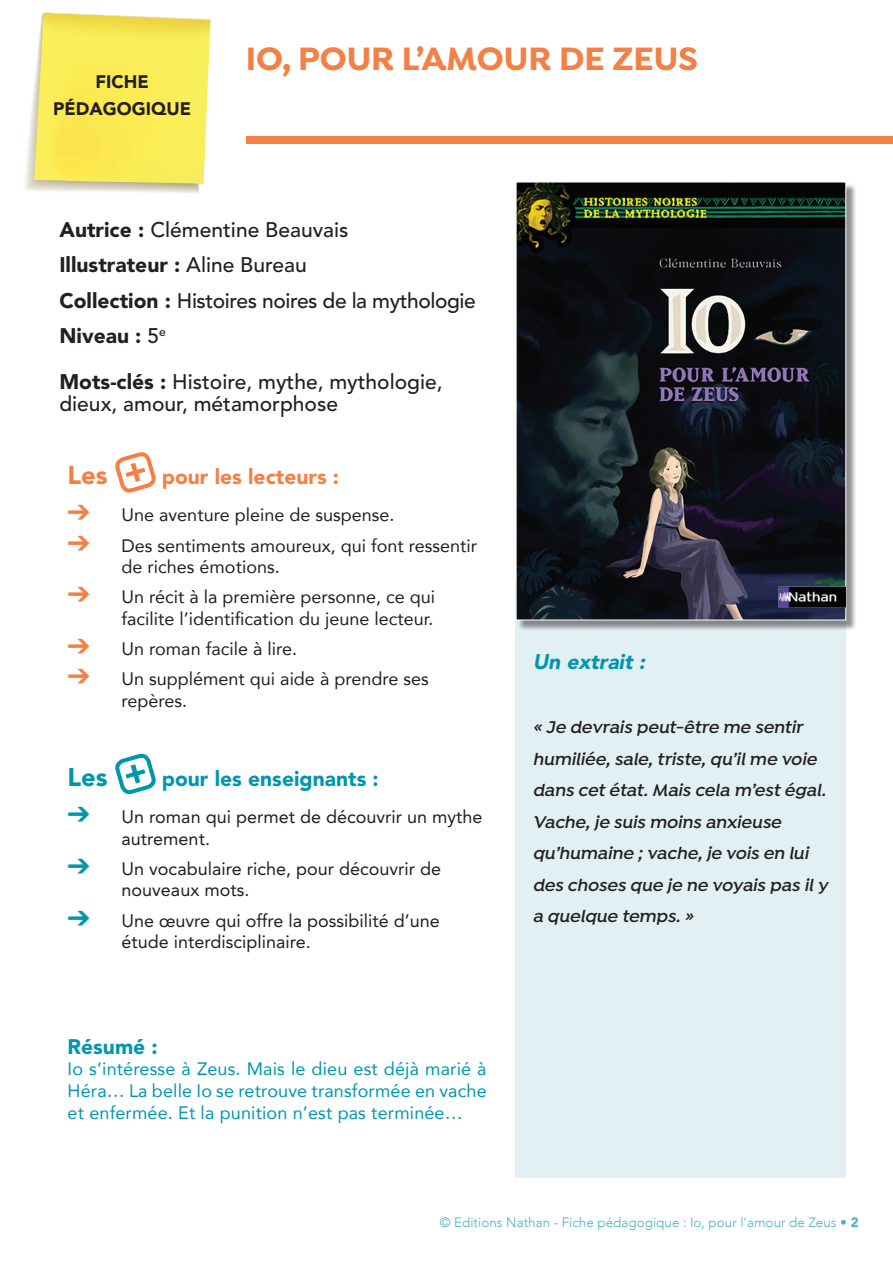
<style>
.page{position:relative;width:893px;height:1263px;background:#fff}
.page>*{position:absolute;margin:0;border:0;box-sizing:border-box;transform-origin:0 0}
.t1{font:700 34.5px "Isidora";color:#f48045}
.t2{font:900 25.5px "Avenir LT Std";color:#f48045}
.t3{font:900 25.5px "Avenir LT Std";color:#0097ad}
.t4{font:500 21px/35.2px "Avenir LT Std";letter-spacing:-.02em;color:#231f20}
.t5{font:500 21px/22.5px "Avenir LT Std";color:#231f20}
.t6{font:900 21px "Avenir LT Std";color:#0097ad}
.t7{font:900 21px "Avenir LT Std";color:#f48045}
.t8{font:italic 900 21px "Avenir LT Std";color:#0097ad}
.t9{font:18px/21.6px "Avenir";color:#231f20}
.t10{font:italic 600 18px/31.5px "Isidora";color:#231f20}
.t11{font:18px/21.6px "Avenir LT Std";color:#231f20}
.t12{font:18px/21.6px "Avenir";letter-spacing:.01em;color:#0097ad;text-align:justify}
.t13{font:900 18px/27px "Avenir LT Std";color:#231f20;text-align:center}
.t14{font:300 13.5px "Avenir";color:#4cb1c3}
.s1{font-weight:900}
.s2{color:#f48045}
.s3{color:#0097ad}
.s4{font-family:"Avenir LT Std";font-weight:900}
</style>
<div class="page">
<div style="left:246px;top:136px;width:647px;height:8px;background:#f48045"></div>
<svg style="left:25px;top:12px;width:186px;height:182px;background:#f7ea6d"></svg>
<svg style="left:116px;top:452px;width:39px;height:41px"></svg>
<svg style="left:116px;top:753px;width:39px;height:42px"></svg>
<div style="left:516px;top:583px;width:330px;height:595px;background:#e2f0f4"></div>
<div style="left:517px;top:183px;width:340px;height:448px;background:#231f20;opacity:.5"></div>
<img style="left:517px;top:182px;width:328px;height:442px">
<p class="t13" style="left:53px;top:68px;width:140px">FICHE<br>PÉDAGOGIQUE</p>
<h1 class="t1" style="left:246px;top:37px;width:454px">IO, POUR L’AMOUR DE ZEUS</h1>
<p class="t4" style="left:59px;top:213px;width:418px"><span class="s1">Autrice :</span> Clémentine Beauvais<br><span class="s1">Illustrateur :</span> Aline Bureau<br><span class="s1">Collection :</span> Histoires noires de la mythologie<br><span class="s1">Niveau :</span> 5<sup>e</sup></p>
<p class="t5" style="left:59px;top:371px;width:385px"><span class="s1">Mots-clés :</span> Histoire, mythe, mythologie, dieux, amour, métamorphose</p>
<h2 class="t2" style="left:68px;top:460px;width:42px">Les</h2>
<p class="t7" style="left:162px;top:464px;width:179px">pour les lecteurs :</p>
<p class="t9" style="left:68px;top:504px;width:328px"><span class="s2">➔</span> Une aventure pleine de suspense.</p>
<p class="t9" style="left:122px;top:534px;width:357px;text-indent:-54px"><span class="s2">➔</span> Des sentiments amoureux, qui font ressentir de riches émotions.</p>
<p class="t9" style="left:68px;top:586px;width:369px;text-align:right"><span class="s2">➔</span> Un récit à la première personne, ce qui facilite l’identification du jeune lecteur.</p>
<p class="t9" style="left:68px;top:637px;width:231px"><span class="s2">➔</span> Un roman facile à lire.</p>
<p class="t9" style="left:122px;top:667px;width:309px;text-indent:-54px"><span class="s2">➔</span> Un supplément qui aide à prendre ses repères.</p>
<h2 class="t3" style="left:68px;top:761px;width:42px">Les</h2>
<p class="t6" style="left:162px;top:765px;width:218px">pour les enseignants :</p>
<p class="t11" style="left:122px;top:806px;width:362px;text-indent:-54px"><span class="s3">➔</span> Un roman qui permet de découvrir un mythe autrement.</p>
<p class="t11" style="left:122px;top:858px;width:321px;text-indent:-54px"><span class="s3">➔</span> Un vocabulaire riche, pour découvrir de nouveaux mots.</p>
<p class="t11" style="left:122px;top:909px;width:320px;text-indent:-54px"><span class="s3">➔</span> Une œuvre qui offre la possibilité d’une étude interdisciplinaire.</p>
<p class="t6" style="left:68px;top:1034px;width:92px">Résumé :</p>
<p class="t12" style="left:68px;top:1058px;width:421px">Io s’intéresse à Zeus. Mais le dieu est déjà marié à Héra… La belle Io se retrouve transformée en vache et enfermée. Et la punition n’est pas terminée…</p>
<p class="t8" style="left:533px;top:649px;width:118px">Un extrait :</p>
<p class="t10" style="left:533px;top:712px;width:300px">« Je devrais peut-être me sentir humiliée,sale,triste,qu’ilme voie dans cetétat.Mais cela m’estégal.<br>Vache,je suis moins anxieuse qu’humaine ;vache,je vois en lui des choses que je ne voyais pas ily a quelque temps.»</p>
<p class="t14" style="left:440px;top:1214px;width:421px">© Editions Nathan - Fiche pédagogique : Io, pour l’amour de Zeus • <span class="s4">2</span></p>
</div>
